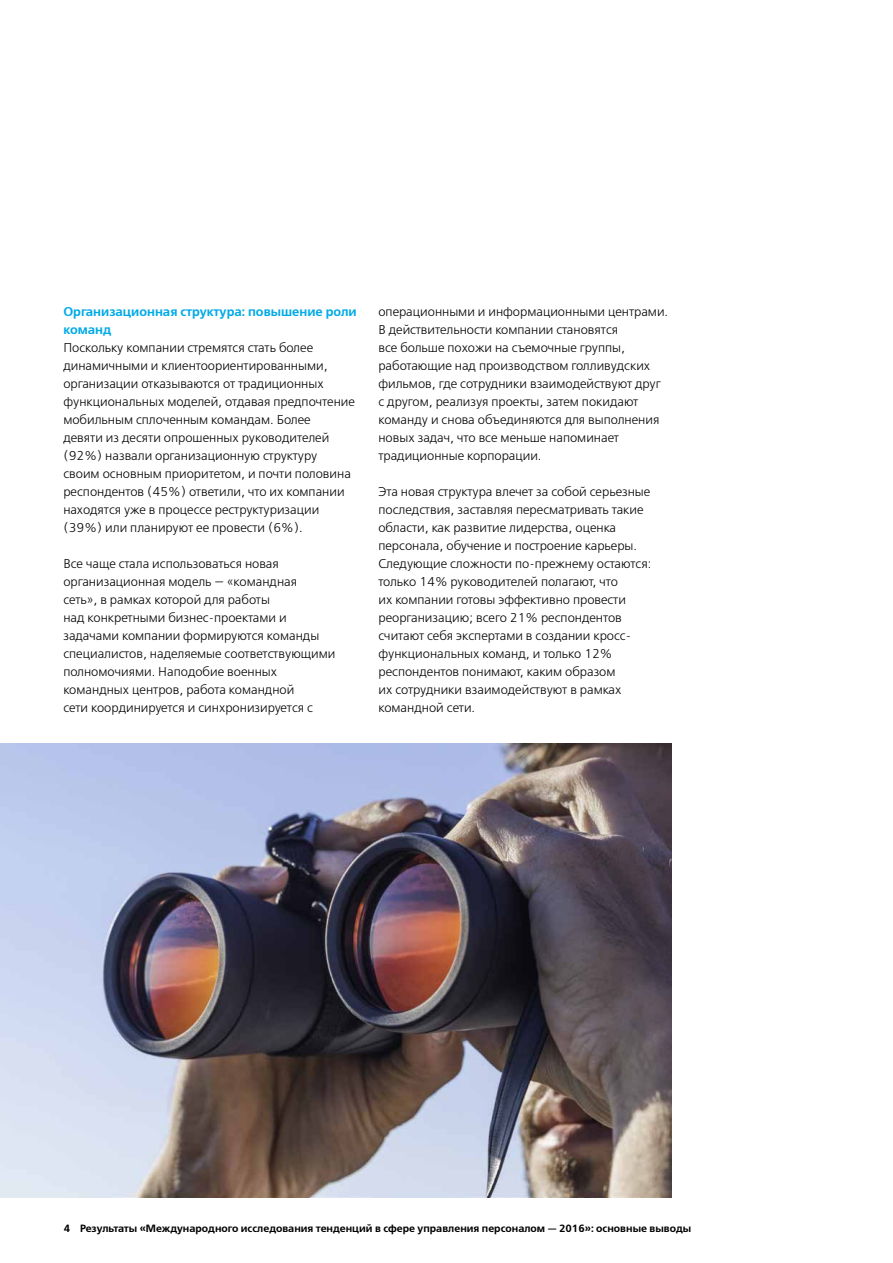
<style>
.page{position:relative;width:893px;height:1263px;background:#fff}
.page>*{position:absolute;margin:0;border:0;box-sizing:border-box;transform-origin:0 0}
.t1{font:300 12.75px/18px "Free Set";color:#000}
.t2{font:600 12.75px/18px "Free Set";color:#00aae7}
.t3{font:600 10.5px "Free Set";color:#000}
</style>
<div class="page">
<img style="left:0;top:743px;width:672px;height:455px">
<p class="t2" style="left:63px;top:303px;width:295px">Организационная структура: повышение роли команд</p>
<p class="t1" style="left:63px;top:339px;width:293px">Поскольку компании стремятся стать более динамичными и клиентоориентированными, организации отказываются от традиционных функциональных моделей, отдавая предпочтение мобильным сплоченным командам. Более<br>девяти из десяти опрошенных руководителей (92%) назвали организационную структуру своим основным приоритетом, и почти половина респондентов (45%) ответили, что их компании находятся уже в процессе реструктуризации (39%) или планируют ее провести (6%).</p>
<p class="t1" style="left:63px;top:555px;width:273px">Все чаще стала использоваться новая организационная модель — «командная<br>сеть», в рамках которой для работы<br>над конкретными бизнес-проектами и задачами компании формируются команды специалистов, наделяемые соответствующими полномочиями. Наподобие военных командных центров, работа командной<br>сети координируется и синхронизируется с</p>
<p class="t1" style="left:378px;top:303px;width:291px">операционными и информационными центрами.<br>В действительности компании становятся<br>все больше похожи на съемочные группы, работающие над производством голливудских фильмов, где сотрудники взаимодействуют друг с другом, реализуя проекты, затем покидают команду и снова объединяются для выполнения новых задач, что все меньше напоминает традиционные корпорации.</p>
<p class="t1" style="left:378px;top:483px;width:274px">Эта новая структура влечет за собой серьезные последствия, заставляя пересматривать такие области, как развитие лидерства, оценка персонала, обучение и построение карьеры.<br>Следующие сложности по-прежнему остаются: только 14% руководителей полагают, что<br>их компании готовы эффективно провести реорганизацию; всего 21% респондентов считают себя экспертами в создании кросс&shy;функциональных команд, и только 12% респондентов понимают, каким образом<br>их сотрудники взаимодействуют в рамках командной сети.</p>
<p class="t3" style="left:64px;top:1222px;width:629px">4 Результаты «Международного исследования тенденций в сфере управления персоналом — 2016»: основные выводы</p>
</div>
